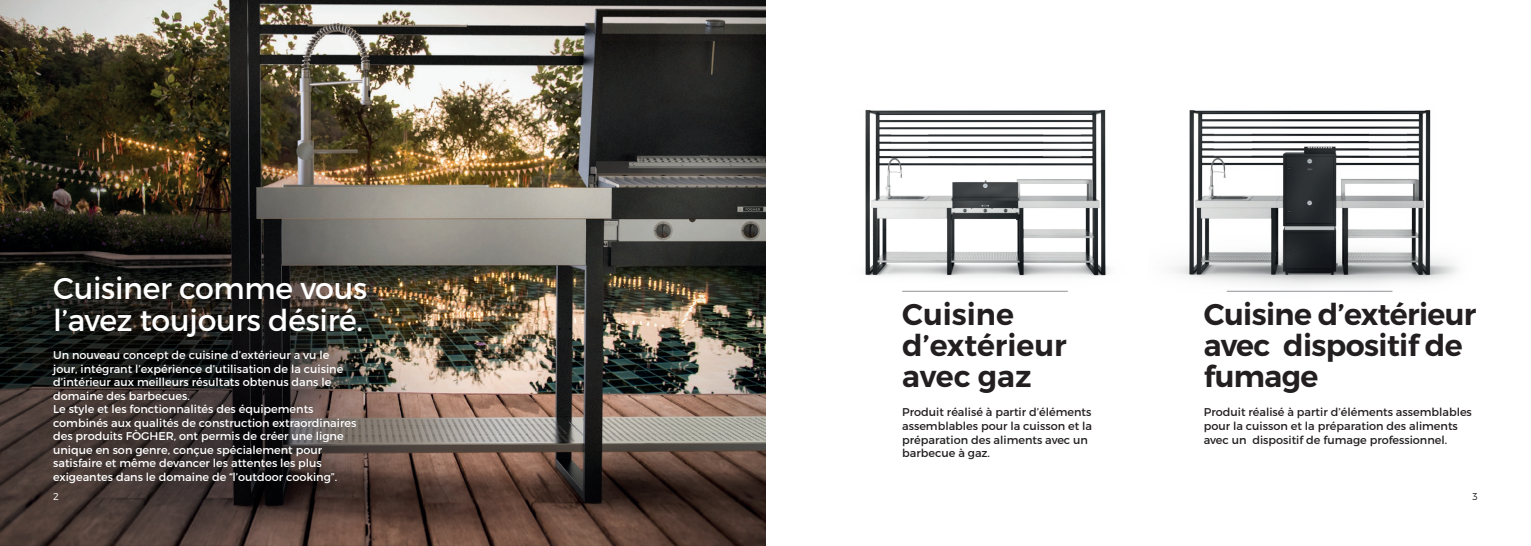
<style>
.page{position:relative;width:1531px;height:546px;background:#fff}
.page>*{position:absolute;margin:0;border:0;box-sizing:border-box;transform-origin:0 0}
.t1{font:600 30px/31.2px "Montserrat";letter-spacing:-.02em;color:#231f20}
.t2{font:30px/31.2px "Montserrat";letter-spacing:-.01em;color:#fff}
.t3{font:600 30px/31.2px "Montserrat";color:#231f20}
.t4{font:11.25px/13.5px "Montserrat";color:#fff}
.t5{font:11.25px/13.5px "Montserrat";color:#231f20}
.t6{font:300 10px "Montserrat";color:#fff}
.t7{font:300 10px "Montserrat";color:#231f20}
</style>
<div class="page">
<img style="left:865px;top:109px;width:245px;height:168px">
<img style="left:0;top:0;width:765px;height:546px">
<img style="left:1171px;top:110px;width:287px;height:182px">
<hr style="left:902px;top:291px;width:166px;height:1px;background:#a8a9ad">
<hr style="left:1227px;top:291px;width:165px;height:1px;background:#a8a9ad">
<h1 class="t2" style="left:53px;top:273px;width:315px">Cuisiner comme vous l’avez toujours désiré.</h1>
<p class="t4" style="left:53px;top:348px;width:305px">Un nouveau concept de cuisine d’extérieur a vu le jour, intégrant l’expérience d’utilisation de la cuisine d’intérieur aux meilleurs résultats obtenus dans le domaine des barbecues.<br>Le style et les fonctionnalités des équipements combinés aux qualités de construction extraordinaires des produits FÒGHER, ont permis de créer une ligne unique en son genre, conçue spécialement pour satisfaire et même devancer les attentes les plus exigeantes dans le domaine de “l’outdoor cooking”.</p>
<h1 class="t3" style="left:902px;top:298px;width:166px">Cuisine d’extérieur avec gaz</h1>
<h1 class="t1" style="left:1204px;top:298px;width:274px">Cuisine d’extérieur avec dispositif de fumage</h1>
<p class="t5" style="left:902px;top:405px;width:191px">Produit réalisé à partir d’éléments assemblables pour la cuisson et la préparation des aliments avec un barbecue à gaz.</p>
<p class="t5" style="left:1204px;top:405px;width:270px">Produit réalisé à partir d’éléments assemblables pour la cuisson et la préparation des aliments avec un dispositif de fumage professionnel.</p>
<p class="t6" style="left:53px;top:490px;width:7px">2</p>
<p class="t7" style="left:1472px;top:490px;width:7px">3</p>
</div>
